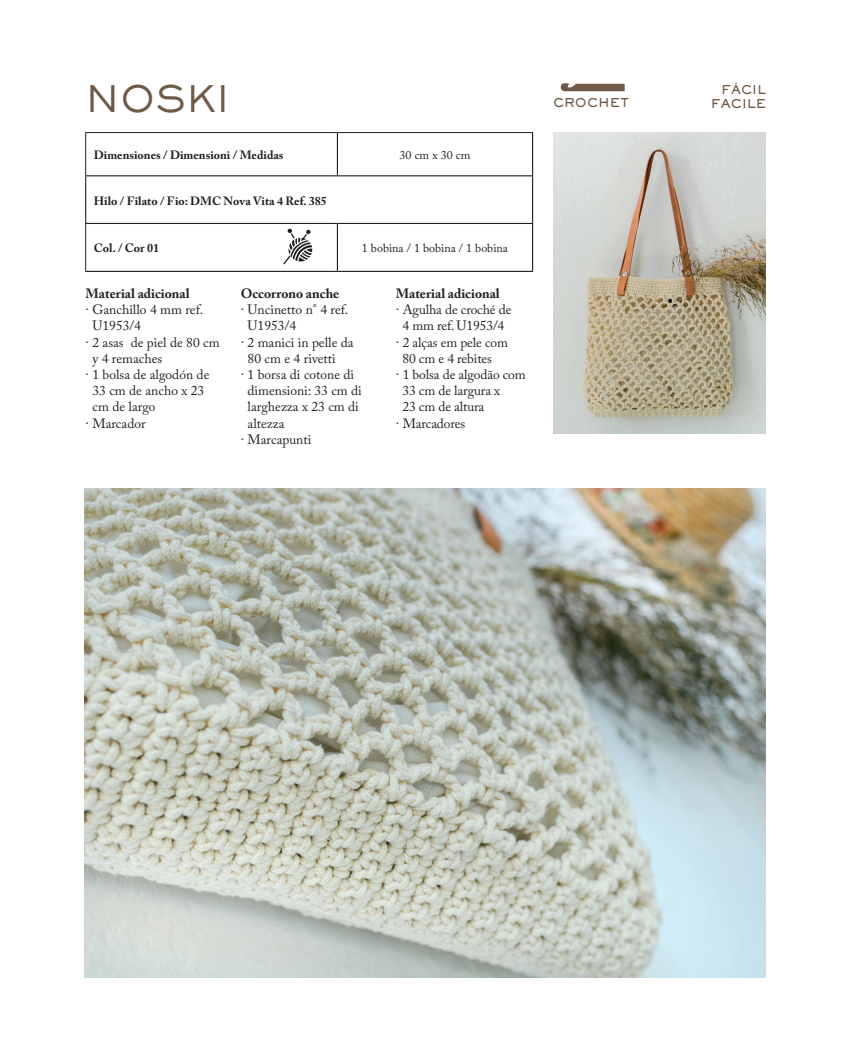
<style>
.page{position:relative;width:851px;height:1063px;background:#fff}
.page>*{position:absolute;margin:0;border:0;box-sizing:border-box;transform-origin:0 0}
.t1{font:500 36px "Sackers Gothic Std";color:#6f5a46}
.t2{font:13.5px "Adobe Caslon Pro";color:#231f20}
.t3{font:700 13.5px "Adobe Caslon Pro";color:#231f20}
.t4{font:700 12px "Adobe Caslon Pro";color:#231f20}
.t5{font:12px "Adobe Caslon Pro";color:#231f20}
.t6{font:800 12px "Sackers Gothic Std";color:#6f5a46}
</style>
<div class="page">
<img style="left:553px;top:132px;width:212px;height:302px">
<img style="left:85px;top:489px;width:680px;height:489px">
<hr style="left:85px;top:133px;width:1px;height:42px;background:#231f20">
<hr style="left:337px;top:133px;width:1px;height:42px;background:#231f20">
<hr style="left:532px;top:133px;width:1px;height:42px;background:#231f20">
<hr style="left:85px;top:132px;width:248px;height:1px;background:#231f20">
<hr style="left:337px;top:132px;width:196px;height:1px;background:#231f20">
<hr style="left:85px;top:224px;width:1px;height:47px;background:#231f20">
<hr style="left:337px;top:224px;width:1px;height:47px;background:#231f20">
<hr style="left:532px;top:224px;width:1px;height:47px;background:#231f20">
<hr style="left:337px;top:271px;width:196px;height:1px;background:#231f20">
<hr style="left:85px;top:271px;width:248px;height:1px;background:#231f20">
<hr style="left:85px;top:175px;width:248px;height:1px;background:#231f20">
<hr style="left:85px;top:176px;width:1px;height:47px;background:#231f20">
<hr style="left:337px;top:175px;width:196px;height:1px;background:#231f20">
<hr style="left:532px;top:176px;width:1px;height:47px;background:#231f20">
<hr style="left:85px;top:223px;width:248px;height:1px;background:#231f20">
<hr style="left:337px;top:223px;width:196px;height:1px;background:#231f20">
<svg style="left:560px;top:83px;width:64px;height:8px"></svg>
<svg style="left:283px;top:229px;width:29px;height:35px"></svg>
<p class="t1" style="left:85px;top:75px;width:146px">NOSKI</p>
<p class="t4" style="left:94px;top:148px;width:191px">Dimensiones / Dimensioni / Medidas</p>
<p class="t5" style="left:399px;top:147px;width:72px">30 cm x 30 cm</p>
<p class="t4" style="left:94px;top:193px;width:234px">Hilo / Filato / Fio: DMC Nova Vita 4 Ref. 385</p>
<p class="t4" style="left:94px;top:241px;width:67px">Col. / Cor 01</p>
<p class="t5" style="left:362px;top:241px;width:148px">1 bobina / 1 bobina / 1 bobina</p>
<p class="t3" style="left:86px;top:285px;width:105px">Material adicional</p>
<p class="t2" style="left:86px;top:302px;width:119px">· Ganchillo 4 mm ref.</p>
<p class="t2" style="left:92px;top:318px;width:50px">U1953/4</p>
<p class="t2" style="left:86px;top:334px;width:136px">· 2 asas de piel de 80 cm</p>
<p class="t2" style="left:92px;top:350px;width:71px">y 4 remaches</p>
<p class="t2" style="left:86px;top:366px;width:125px">· 1 bolsa de algodón de</p>
<p class="t2" style="left:92px;top:383px;width:113px">33 cm de ancho x 23</p>
<p class="t2" style="left:92px;top:399px;width:65px">cm de largo</p>
<p class="t2" style="left:86px;top:415px;width:62px">· Marcador</p>
<p class="t3" style="left:241px;top:285px;width:100px">Occorrono anche</p>
<p class="t2" style="left:241px;top:302px;width:109px">· Uncinetto n° 4 ref.</p>
<p class="t2" style="left:247px;top:318px;width:50px">U1953/4</p>
<p class="t2" style="left:241px;top:334px;width:114px">· 2 manici in pelle da</p>
<p class="t2" style="left:247px;top:350px;width:90px">80 cm e 4 rivetti</p>
<p class="t2" style="left:241px;top:366px;width:115px">· 1 borsa di cotone di</p>
<p class="t2" style="left:247px;top:383px;width:116px">dimensioni: 33 cm di</p>
<p class="t2" style="left:247px;top:399px;width:113px">larghezza x 23 cm di</p>
<p class="t2" style="left:247px;top:415px;width:38px">altezza</p>
<p class="t2" style="left:241px;top:431px;width:72px">· Marcapunti</p>
<p class="t3" style="left:396px;top:285px;width:105px">Material adicional</p>
<p class="t2" style="left:396px;top:302px;width:117px">· Agulha de croché de</p>
<p class="t2" style="left:402px;top:318px;width:103px">4 mm ref. U1953/4</p>
<p class="t2" style="left:396px;top:334px;width:113px">· 2 alças em pele com</p>
<p class="t2" style="left:402px;top:350px;width:91px">80 cm e 4 rebites</p>
<p class="t2" style="left:396px;top:366px;width:131px">· 1 bolsa de algodão com</p>
<p class="t2" style="left:402px;top:383px;width:99px">33 cm de largura x</p>
<p class="t2" style="left:402px;top:399px;width:83px">23 cm de altura</p>
<p class="t2" style="left:396px;top:415px;width:71px">· Marcadores</p>
<p class="t6" style="left:553px;top:94px;width:77px">CROCHET</p>
<p class="t6" style="left:721px;top:82px;width:46px">FÁCIL</p>
<p class="t6" style="left:710px;top:96px;width:56px">FACILE</p>
</div>
